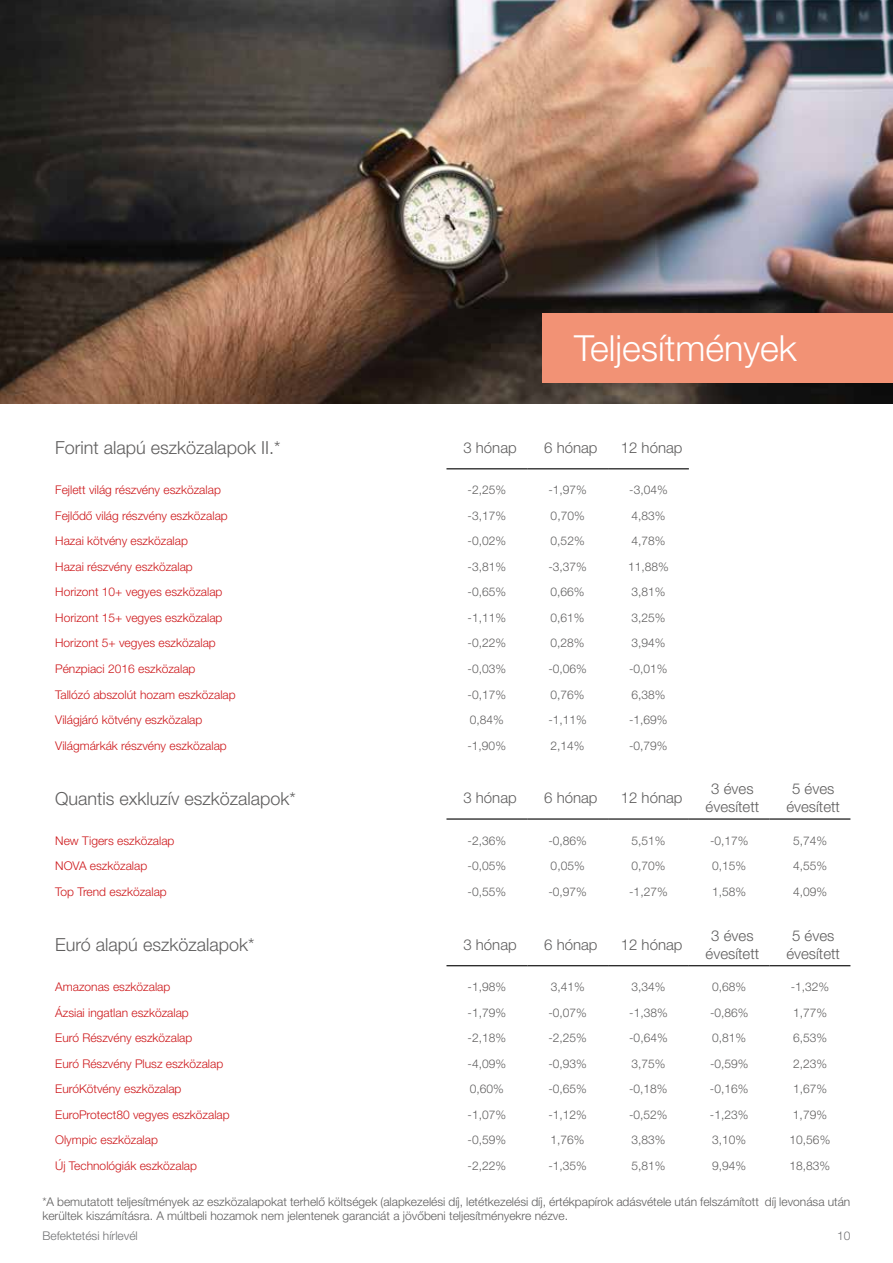
<style>
.page{position:relative;width:893px;height:1263px;background:#fff}
.page>*{position:absolute;margin:0;border:0;box-sizing:border-box;transform-origin:0 0}
.t1{font:300 36px "Helvetica Neue LT Pro";color:#fff}
.t2{font:300 18px "Helvetica Neue LT Pro";color:#5f5e5e}
.t3{font:300 15px/18px "Helvetica Neue LT Pro";color:#5f5e5e;text-align:center}
.t4{font:300 12px/14.4px "Helvetica Neue LT Pro";color:#5f5e5e}
.t5{font:300 12px "Helvetica Neue LT Pro";color:#cd171a}
.t6{font:300 12px "Helvetica Neue LT Pro";color:#707173}
</style>
<div class="page">
<img style="left:0;top:0;width:893px;height:404px">
<div style="left:543px;top:314px;width:350px;height:69px;background:#f29275"></div>
<hr style="left:446px;top:468px;width:81px;height:1px;background:#000">
<hr style="left:527px;top:468px;width:81px;height:1px;background:#000">
<hr style="left:608px;top:468px;width:81px;height:1px;background:#000">
<hr style="left:446px;top:818px;width:81px;height:1px;background:#000">
<hr style="left:527px;top:818px;width:81px;height:1px;background:#000">
<hr style="left:608px;top:818px;width:81px;height:1px;background:#000">
<hr style="left:689px;top:818px;width:81px;height:1px;background:#000">
<hr style="left:770px;top:818px;width:80px;height:1px;background:#000">
<hr style="left:446px;top:965px;width:81px;height:1px;background:#000">
<hr style="left:527px;top:965px;width:81px;height:1px;background:#000">
<hr style="left:608px;top:965px;width:81px;height:1px;background:#000">
<hr style="left:689px;top:965px;width:81px;height:1px;background:#000">
<hr style="left:770px;top:965px;width:80px;height:1px;background:#000">
<h1 class="t1" style="left:574px;top:326px;width:224px">Teljesítmények</h1>
<h2 class="t2" style="left:55px;top:437px;width:227px">Forint alapú eszközalapok II.*</h2>
<p class="t3" style="left:463px;top:438px;width:55px">3 hónap</p>
<p class="t3" style="left:544px;top:438px;width:55px">6 hónap</p>
<p class="t3" style="left:621px;top:438px;width:63px">12 hónap</p>
<p class="t5" style="left:55px;top:483px;width:167px">Fejlett világ részvény eszközalap</p>
<p class="t4" style="left:468px;top:483px;width:40px">-2,25%</p>
<p class="t4" style="left:548px;top:483px;width:40px">-1,97%</p>
<p class="t4" style="left:629px;top:483px;width:40px">-3,04%</p>
<p class="t5" style="left:55px;top:508px;width:174px">Fejlődő világ részvény eszközalap</p>
<p class="t4" style="left:468px;top:508px;width:40px">-3,17%</p>
<p class="t4" style="left:551px;top:508px;width:36px">0,70%</p>
<p class="t4" style="left:631px;top:508px;width:36px">4,83%</p>
<p class="t5" style="left:55px;top:534px;width:134px">Hazai kötvény eszközalap</p>
<p class="t4" style="left:468px;top:534px;width:40px">-0,02%</p>
<p class="t4" style="left:551px;top:534px;width:36px">0,52%</p>
<p class="t4" style="left:631px;top:534px;width:36px">4,78%</p>
<p class="t5" style="left:55px;top:559px;width:139px">Hazai részvény eszközalap</p>
<p class="t4" style="left:468px;top:559px;width:40px">-3,81%</p>
<p class="t4" style="left:548px;top:559px;width:40px">-3,37%</p>
<p class="t4" style="left:628px;top:559px;width:42px">11,88%</p>
<p class="t5" style="left:55px;top:585px;width:169px">Horizont 10+ vegyes eszközalap</p>
<p class="t4" style="left:468px;top:585px;width:40px">-0,65%</p>
<p class="t4" style="left:551px;top:585px;width:36px">0,66%</p>
<p class="t4" style="left:631px;top:585px;width:36px">3,81%</p>
<p class="t5" style="left:55px;top:610px;width:169px">Horizont 15+ vegyes eszközalap</p>
<p class="t4" style="left:468px;top:610px;width:40px">-1,11%</p>
<p class="t4" style="left:551px;top:610px;width:36px">0,61%</p>
<p class="t4" style="left:631px;top:610px;width:36px">3,25%</p>
<p class="t5" style="left:55px;top:636px;width:162px">Horizont 5+ vegyes eszközalap</p>
<p class="t4" style="left:468px;top:636px;width:40px">-0,22%</p>
<p class="t4" style="left:551px;top:636px;width:36px">0,28%</p>
<p class="t4" style="left:631px;top:636px;width:36px">3,94%</p>
<p class="t5" style="left:55px;top:661px;width:142px">Pénzpiaci 2016 eszközalap</p>
<p class="t4" style="left:468px;top:661px;width:40px">-0,03%</p>
<p class="t4" style="left:548px;top:661px;width:40px">-0,06%</p>
<p class="t4" style="left:629px;top:661px;width:40px">-0,01%</p>
<p class="t5" style="left:55px;top:687px;width:182px">Tallózó abszolút hozam eszközalap</p>
<p class="t4" style="left:468px;top:687px;width:40px">-0,17%</p>
<p class="t4" style="left:551px;top:687px;width:36px">0,76%</p>
<p class="t4" style="left:631px;top:687px;width:36px">6,38%</p>
<p class="t5" style="left:55px;top:712px;width:149px">Világjáró kötvény eszközalap</p>
<p class="t4" style="left:470px;top:712px;width:36px">0,84%</p>
<p class="t4" style="left:548px;top:712px;width:40px">-1,11%</p>
<p class="t4" style="left:629px;top:712px;width:40px">-1,69%</p>
<p class="t5" style="left:55px;top:738px;width:173px">Világmárkák részvény eszközalap</p>
<p class="t4" style="left:467px;top:738px;width:40px">-1,90%</p>
<p class="t4" style="left:551px;top:738px;width:36px">2,14%</p>
<p class="t4" style="left:629px;top:738px;width:40px">-0,79%</p>
<h2 class="t2" style="left:55px;top:787px;width:242px">Quantis exkluzív eszközalapok*</h2>
<p class="t3" style="left:463px;top:789px;width:55px">3 hónap</p>
<p class="t3" style="left:544px;top:789px;width:55px">6 hónap</p>
<p class="t3" style="left:621px;top:789px;width:63px">12 hónap</p>
<p class="t3" style="left:706px;top:780px;width:55px">3 éves évesített</p>
<p class="t3" style="left:786px;top:780px;width:55px">5 éves évesített</p>
<p class="t5" style="left:55px;top:833px;width:121px">New Tigers eszközalap</p>
<p class="t4" style="left:468px;top:833px;width:40px">-2,36%</p>
<p class="t4" style="left:548px;top:833px;width:40px">-0,86%</p>
<p class="t4" style="left:631px;top:833px;width:36px">5,51%</p>
<p class="t4" style="left:710px;top:833px;width:40px">-0,17%</p>
<p class="t4" style="left:793px;top:833px;width:36px">5,74%</p>
<p class="t5" style="left:55px;top:858px;width:94px">NOVA eszközalap</p>
<p class="t4" style="left:468px;top:858px;width:40px">-0,05%</p>
<p class="t4" style="left:551px;top:858px;width:36px">0,05%</p>
<p class="t4" style="left:631px;top:858px;width:36px">0,70%</p>
<p class="t4" style="left:712px;top:858px;width:36px">0,15%</p>
<p class="t4" style="left:793px;top:858px;width:36px">4,55%</p>
<p class="t5" style="left:55px;top:884px;width:113px">Top Trend eszközalap</p>
<p class="t4" style="left:468px;top:884px;width:40px">-0,55%</p>
<p class="t4" style="left:548px;top:884px;width:40px">-0,97%</p>
<p class="t4" style="left:629px;top:884px;width:40px">-1,27%</p>
<p class="t4" style="left:712px;top:884px;width:36px">1,58%</p>
<p class="t4" style="left:793px;top:884px;width:36px">4,09%</p>
<h2 class="t2" style="left:55px;top:933px;width:201px">Euró alapú eszközalapok*</h2>
<p class="t3" style="left:463px;top:935px;width:55px">3 hónap</p>
<p class="t3" style="left:544px;top:935px;width:55px">6 hónap</p>
<p class="t3" style="left:621px;top:935px;width:63px">12 hónap</p>
<p class="t3" style="left:706px;top:926px;width:55px">3 éves évesített</p>
<p class="t3" style="left:786px;top:926px;width:55px">5 éves évesített</p>
<p class="t5" style="left:55px;top:980px;width:117px">Amazonas eszközalap</p>
<p class="t4" style="left:468px;top:979px;width:40px">-1,98%</p>
<p class="t4" style="left:551px;top:979px;width:36px">3,41%</p>
<p class="t4" style="left:631px;top:979px;width:36px">3,34%</p>
<p class="t4" style="left:712px;top:979px;width:36px">0,68%</p>
<p class="t4" style="left:791px;top:979px;width:40px">-1,32%</p>
<p class="t5" style="left:55px;top:1005px;width:135px">Ázsiai ingatlan eszközalap</p>
<p class="t4" style="left:468px;top:1005px;width:40px">-1,79%</p>
<p class="t4" style="left:548px;top:1005px;width:40px">-0,07%</p>
<p class="t4" style="left:629px;top:1005px;width:40px">-1,38%</p>
<p class="t4" style="left:710px;top:1005px;width:40px">-0,86%</p>
<p class="t4" style="left:793px;top:1005px;width:36px">1,77%</p>
<p class="t5" style="left:55px;top:1031px;width:139px">Euró Részvény eszközalap</p>
<p class="t4" style="left:468px;top:1030px;width:40px">-2,18%</p>
<p class="t4" style="left:548px;top:1030px;width:40px">-2,25%</p>
<p class="t4" style="left:629px;top:1030px;width:40px">-0,64%</p>
<p class="t4" style="left:712px;top:1030px;width:36px">0,81%</p>
<p class="t4" style="left:793px;top:1030px;width:36px">6,53%</p>
<p class="t5" style="left:55px;top:1056px;width:170px">Euró Részvény Plusz eszközalap</p>
<p class="t4" style="left:468px;top:1056px;width:40px">-4,09%</p>
<p class="t4" style="left:548px;top:1056px;width:40px">-0,93%</p>
<p class="t4" style="left:631px;top:1056px;width:36px">3,75%</p>
<p class="t4" style="left:710px;top:1056px;width:40px">-0,59%</p>
<p class="t4" style="left:793px;top:1056px;width:36px">2,23%</p>
<p class="t5" style="left:55px;top:1082px;width:128px">EuróKötvény eszközalap</p>
<p class="t4" style="left:470px;top:1081px;width:36px">0,60%</p>
<p class="t4" style="left:548px;top:1081px;width:40px">-0,65%</p>
<p class="t4" style="left:629px;top:1081px;width:40px">-0,18%</p>
<p class="t4" style="left:710px;top:1081px;width:40px">-0,16%</p>
<p class="t4" style="left:793px;top:1081px;width:36px">1,67%</p>
<p class="t5" style="left:55px;top:1107px;width:176px">EuroProtect80 vegyes eszközalap</p>
<p class="t4" style="left:468px;top:1107px;width:40px">-1,07%</p>
<p class="t4" style="left:548px;top:1107px;width:40px">-1,12%</p>
<p class="t4" style="left:629px;top:1107px;width:40px">-0,52%</p>
<p class="t4" style="left:710px;top:1107px;width:40px">-1,23%</p>
<p class="t4" style="left:793px;top:1107px;width:36px">1,79%</p>
<p class="t5" style="left:55px;top:1133px;width:104px">Olympic eszközalap</p>
<p class="t4" style="left:468px;top:1133px;width:40px">-0,59%</p>
<p class="t4" style="left:551px;top:1133px;width:36px">1,76%</p>
<p class="t4" style="left:631px;top:1133px;width:36px">3,83%</p>
<p class="t4" style="left:712px;top:1133px;width:36px">3,10%</p>
<p class="t4" style="left:790px;top:1133px;width:42px">10,56%</p>
<p class="t5" style="left:55px;top:1158px;width:143px">Új Technológiák eszközalap</p>
<p class="t4" style="left:468px;top:1158px;width:40px">-2,22%</p>
<p class="t4" style="left:548px;top:1158px;width:40px">-1,35%</p>
<p class="t4" style="left:631px;top:1158px;width:36px">5,81%</p>
<p class="t4" style="left:712px;top:1158px;width:36px">9,94%</p>
<p class="t4" style="left:790px;top:1158px;width:42px">18,83%</p>
<p class="t4" style="left:42px;top:1194px;width:809px">*A bemutatott teljesítmények az eszközalapokat terhelő költségek (alapkezelési díj, letétkezelési díj, értékpapírok adásvétele után felszámított díj levonása után kerültek kiszámításra. A múltbeli hozamok nem jelentenek garanciát a jövőbeni teljesítményekre nézve.</p>
<p class="t6" style="left:43px;top:1228px;width:97px">Befektetési hírlevél</p>
<p class="t6" style="left:837px;top:1228px;width:15px">10</p>
</div>
